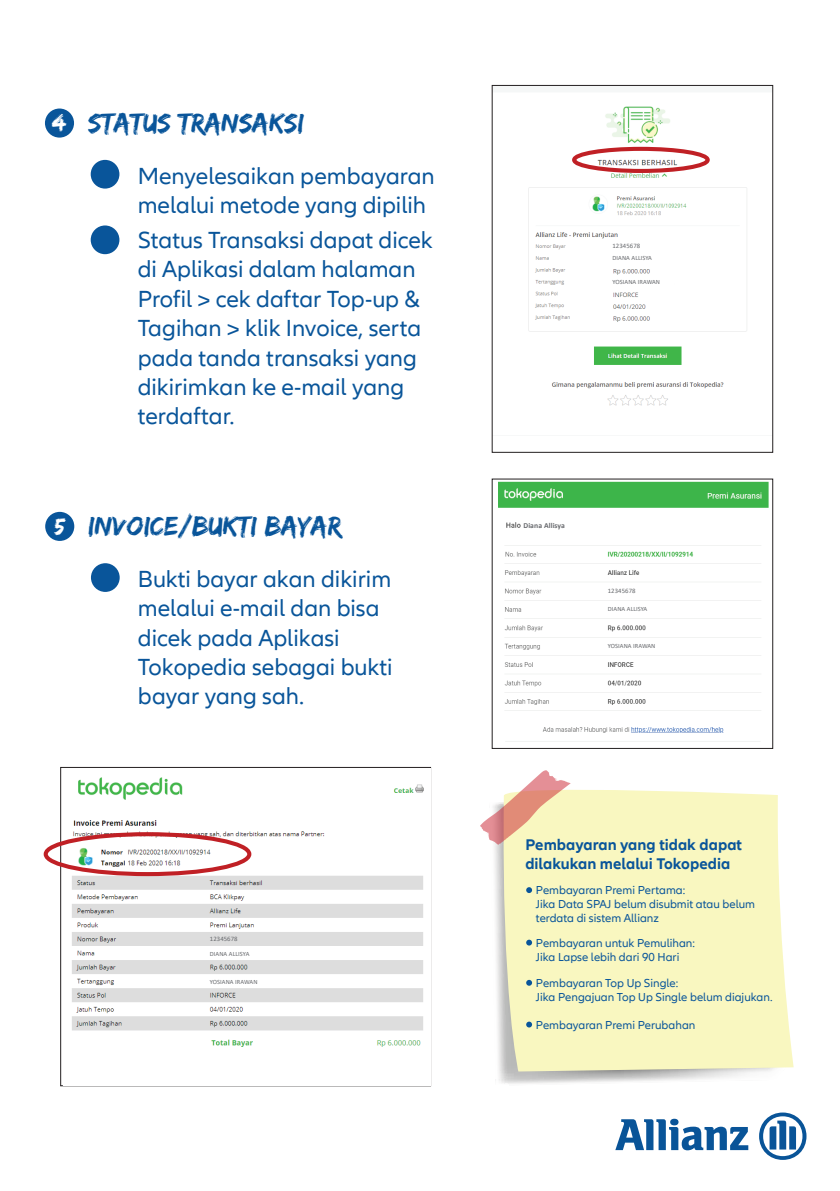
<style>
.page{position:relative;width:840px;height:1191px;background:#fff}
.page>*{position:absolute;margin:0;border:0;box-sizing:border-box;transform-origin:0 0}
.t1{font:28px "Edo SZ";color:#09559a}
.t2{font:24px/29.4px "Allianz Neo";color:#09559a}
.t3{font:24px "Edo SZ";color:#fff}
.t4{font:700 16px/18.6px "Allianz Neo";color:#09559a}
.t5{font:12px/13.8px "Allianz Neo";color:#09559a}
.t6{font:700 7.6px "Calibri";letter-spacing:.01em;color:#67696d}
.t7{font:6.8px "Calibri";letter-spacing:.01em;color:#67696d}
.t8{font:6.4px "Calibri";letter-spacing:.01em;color:#67696d}
</style>
<div class="page">
<svg style="left:615px;top:1118px;width:132px;height:32px"></svg>
<svg style="left:759px;top:1112px;width:47px;height:47px"></svg>
<div style="left:91px;top:563px;width:29px;height:29px;background:#09559a;border-radius:50%"></div>
<div style="left:45px;top:512px;width:29px;height:29px;background:#09559a;border-radius:50%"></div>
<div style="left:91px;top:160px;width:28px;height:29px;background:#09559a;border-radius:50%"></div>
<div style="left:91px;top:225px;width:28px;height:29px;background:#09559a;border-radius:50%"></div>
<div style="left:45px;top:108px;width:29px;height:30px;background:#09559a;border-radius:50%"></div>
<svg style="left:494px;top:845px;width:272px;height:239px"></svg>
<svg style="left:501px;top:783px;width:292px;height:288px;background:#f8f6c3"></svg>
<svg style="left:480px;top:770px;width:90px;height:75px"></svg>
<img style="left:528px;top:106px;width:219px;height:300px">
<div style="left:571px;top:147px;width:138px;height:26px;border:4px solid #c02025;border-radius:50%"></div>
<div style="left:612px;top:255px;width:62px;height:9px;background:#fff"></div>
<div style="left:612px;top:278px;width:62px;height:9px;background:#fff"></div>
<div style="left:612px;top:243px;width:62px;height:9px;background:#fff"></div>
<img style="left:498px;top:481px;width:271px;height:261px">
<div style="left:601px;top:584px;width:42px;height:11px;background:#fff"></div>
<div style="left:601px;top:604px;width:71px;height:10px;background:#fff"></div>
<div style="left:521px;top:521px;width:71px;height:9px;background:#fff"></div>
<div style="left:601px;top:640px;width:77px;height:11px;background:#fff"></div>
<img style="left:63px;top:777px;width:361px;height:270px">
<div style="left:44px;top:832px;width:207px;height:44px;border:4px solid #c02025;border-radius:50%"></div>
<div style="left:206px;top:948px;width:65px;height:9px;background:#fff"></div>
<div style="left:206px;top:977px;width:68px;height:8px;background:#fff"></div>
<div style="left:206px;top:933px;width:41px;height:11px;background:#ddd"></div>
<svg style="left:526px;top:887px;width:5px;height:6px"></svg>
<svg style="left:526px;top:939px;width:5px;height:6px"></svg>
<svg style="left:526px;top:980px;width:5px;height:5px"></svg>
<svg style="left:526px;top:1021px;width:5px;height:6px"></svg>
<p class="t3" style="left:52px;top:108px;width:15px">4</p>
<p class="t1" style="left:88px;top:106px;width:217px">STATUS TRANSAKSI</p>
<p class="t2" style="left:138px;top:161px;width:298px">Menyelesaikan pembayaran melalui metode yang dipilih</p>
<p class="t2" style="left:138px;top:226px;width:296px">Status Transaksi dapat dicek di Aplikasi dalam halaman<br>Profil &gt; cek daftar Top-up &amp;<br>Tagihan &gt; klik Invoice, serta pada tanda transaksi yang dikirimkan ke e-mail yang terdaftar.</p>
<p class="t3" style="left:54px;top:512px;width:12px">5</p>
<p class="t1" style="left:88px;top:510px;width:255px">INVOICE/BUKTI BAYAR</p>
<p class="t2" style="left:138px;top:565px;width:256px">Bukti bayar akan dikirim melalui e-mail dan bisa dicek pada Aplikasi<br>Tokopedia sebagai bukti bayar yang sah.</p>
<p class="t7" style="left:210px;top:934px;width:29px">12345678</p>
<p class="t8" style="left:210px;top:949px;width:41px">DIANA ALLISYA</p>
<p class="t8" style="left:210px;top:977px;width:49px">YOSIANA IRAWAN</p>
<p class="t7" style="left:612px;top:241px;width:29px">12345678</p>
<p class="t8" style="left:612px;top:254px;width:41px">DIANA ALLISYA</p>
<p class="t8" style="left:612px;top:277px;width:49px">YOSIANA IRAWAN</p>
<p class="t6" style="left:523px;top:520px;width:43px">Diana Allisya</p>
<p class="t7" style="left:607px;top:586px;width:29px">12345678</p>
<p class="t8" style="left:607px;top:604px;width:41px">DIANA ALLISYA</p>
<p class="t8" style="left:607px;top:641px;width:49px">YOSIANA IRAWAN</p>
<p class="t4" style="left:525px;top:835px;width:218px">Pembayaran yang tidak dapat dilakukan melalui Tokopedia</p>
<p class="t5" style="left:535px;top:883px;width:221px">Pembayaran Premi Pertama:<br>Jika Data SPAJ belum disubmit atau belum terdata di sistem Allianz</p>
<p class="t5" style="left:535px;top:936px;width:160px">Pembayaran untuk Pemulihan:<br>Jika Lapse lebih dari 90 Hari</p>
<p class="t5" style="left:535px;top:976px;width:238px">Pembayaran Top Up Single:<br>Jika Pengajuan Top Up Single belum diajukan.</p>
<p class="t5" style="left:535px;top:1018px;width:161px">Pembayaran Premi Perubahan</p>
</div>
